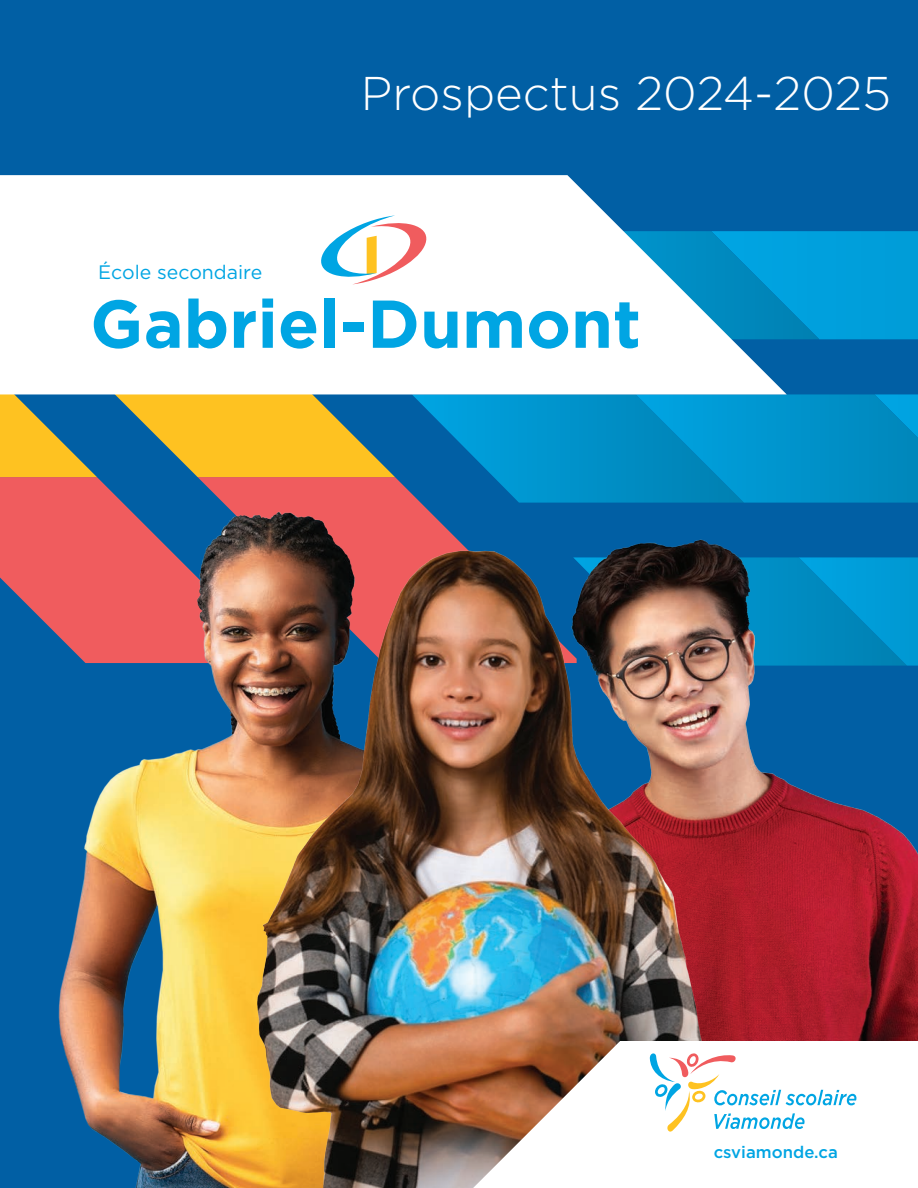
<style>
.page{position:relative;width:918px;height:1188px;background:#015fa4}
.page>*{position:absolute;margin:0;border:0;box-sizing:border-box;transform-origin:0 0}
.t1{font:700 67.5px "Gotham";color:#00a5e3}
.t2{font:300 47.25px "Gotham";color:#fff}
.t3{font:19.5px "Gotham";color:#00a5e3}
.t4{font:500 16.8px "Gotham";color:#00a5e3}
</style>
<div class="page">
<svg style="left:412px;top:394px;width:506px;height:109px;background:#0090c8"></svg>
<svg style="left:483px;top:477px;width:94px;height:26px;fill:#0095cd"></svg>
<svg style="left:0;top:394px;width:42px;height:218px;background:#d78250"></svg>
<svg style="left:42px;top:394px;width:353px;height:66px;fill:#fec221"></svg>
<svg style="left:0;top:175px;width:787px;height:219px;background:#e7f0f6"></svg>
<svg style="left:250px;top:215px;width:668px;height:124px;background:#9dd2e8"></svg>
<img style="left:728px;top:549px;width:190px;height:492px">
<img style="left:34px;top:460px;width:449px;height:728px">
<img style="left:231px;top:526px;width:497px;height:662px">
<svg style="left:401px;top:1041px;width:517px;height:147px;background:#d8c4ba"></svg>
<svg style="left:650px;top:1052px;width:206px;height:82px;background:#e6f1f3"></svg>
<p class="t3" style="left:98px;top:262px;width:166px">École secondaire</p>
<p class="t2" style="left:361px;top:68px;width:532px">Prospectus 2024-2025</p>
<h1 class="t1" style="left:90px;top:279px;width:552px">Gabriel-Dumont</h1>
<p class="t4" style="left:714px;top:1143px;width:126px">csviamonde.ca</p>
</div>
